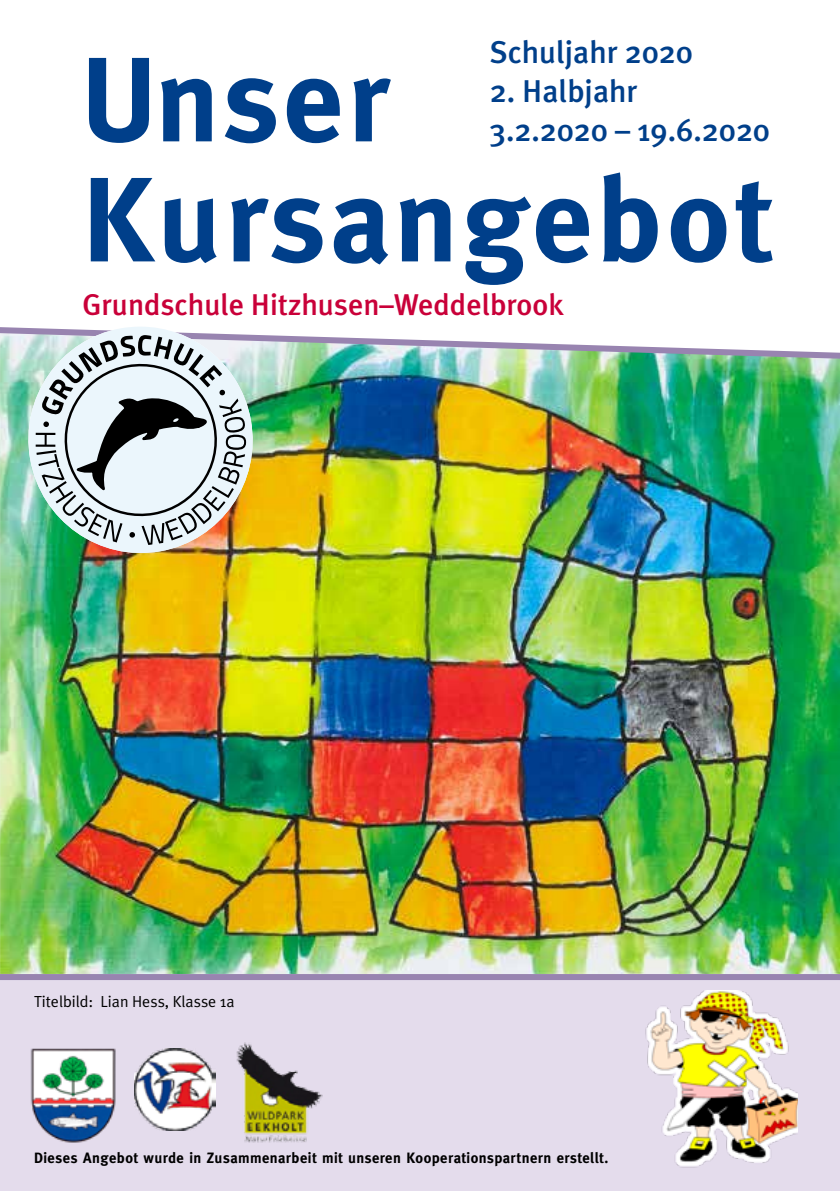
<style>
.page{position:relative;width:840px;height:1191px;background:#fff}
.page>*{position:absolute;margin:0;border:0;box-sizing:border-box;transform-origin:0 0}
.t1{font:700 120px/120px "Meta";letter-spacing:.035em;color:#003f8a}
.t2{font:500 31.6px/39px "Meta Plus";color:#003f8a}
.t3{font:500 30px "Meta Plus";color:#c90039}
.t4{font:16px "Meta Plus Normal";color:#000}
.t5{font:700 15px "Meta";letter-spacing:.03em;color:#000}
</style>
<div class="page">
<img style="left:0;top:545px;width:839px;height:429px">
<div style="left:0;top:974px;width:839px;height:217px;background:#e4dcec"></div>
<div style="left:0;top:974px;width:839px;height:6px;background:#9884b0"></div>
<img style="left:19px;top:545px;width:242px;height:17px">
<img style="left:0;top:327px;width:839px;height:218px">
<img style="left:30px;top:1048px;width:86px;height:95px">
<img style="left:134px;top:1048px;width:82px;height:82px">
<img style="left:236px;top:1042px;width:87px;height:101px">
<img style="left:645px;top:990px;width:152px;height:178px">
<h2 class="t2" style="left:489px;top:33px;width:204px">Schuljahr 2020</h2>
<h2 class="t2" style="left:489px;top:72px;width:282px">2. Halbjahr<br>3.2.2020 – 19.6.2020</h2>
<h1 class="t1" style="left:82px;top:39px;width:689px">Unser<br>Kursangebot</h1>
<h3 class="t3" style="left:82px;top:288px;width:482px">Grundschule Hitzhusen–Weddelbrook</h3>
<p class="t4" style="left:34px;top:992px;width:202px">Titelbild: Lian Hess, Klasse 1a</p>
<p class="t5" style="left:34px;top:1149px;width:575px">Dieses Angebot wurde in Zusammenarbeit mit unseren Kooperationspartnern erstellt.</p>
</div>
